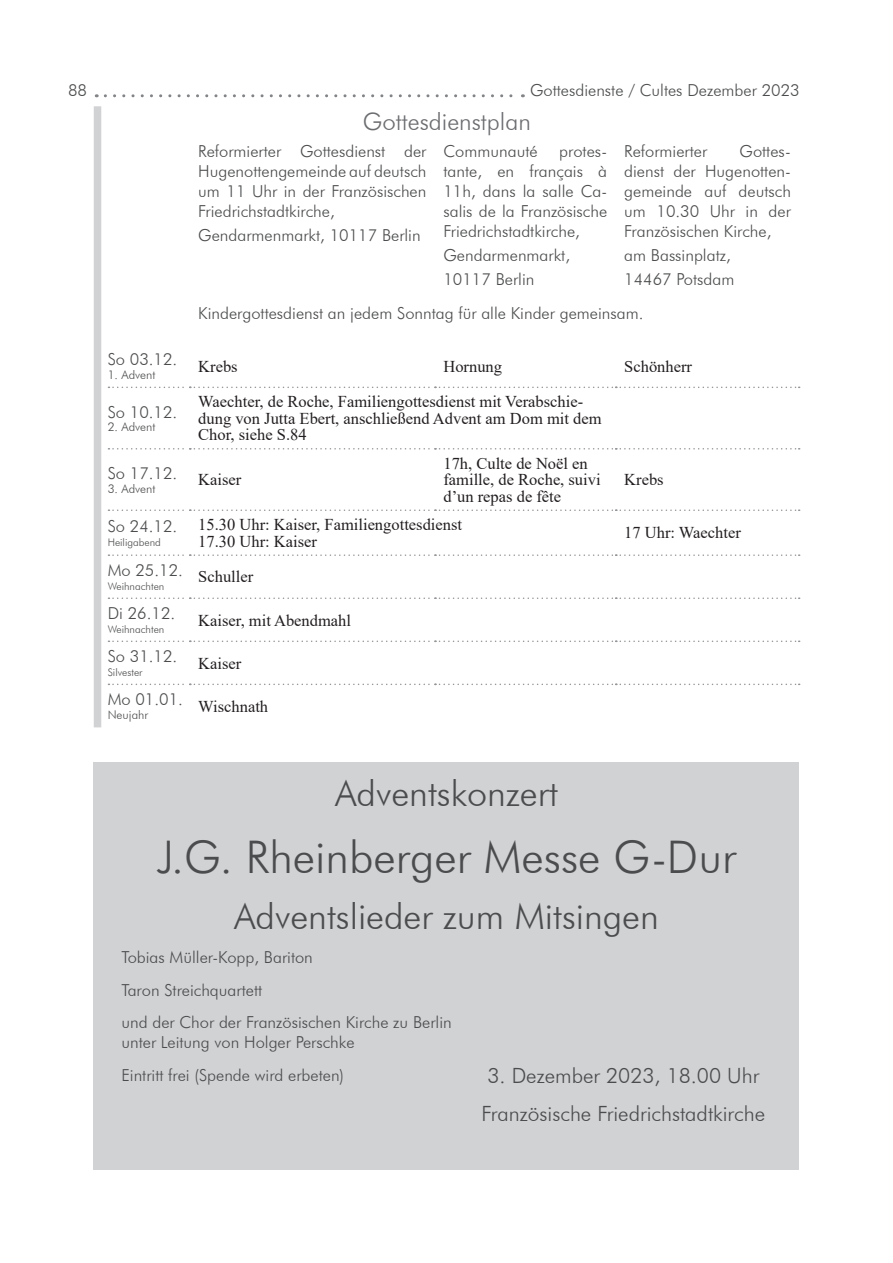
<style>
.page{position:relative;width:893px;height:1263px;background:#fff}
.page>*{position:absolute;margin:0;border:0;box-sizing:border-box;transform-origin:0 0}
.t1{font:300 45px "Futura BT";color:#4b4c4d}
.t2{font:300 36px "Futura BT";color:#4b4c4d}
.t3{font:300 24px "Futura BT";color:#6c6d70}
.t4{font:300 21px/38px "Futura BT";color:#4b4c4d}
.t5{font:300 16.5px/19.8px "Futura BT";color:#4b4c4d}
.t6{font:16.5px/16.5px "Times New Roman";color:#231f20}
.t7{font:300 12px "Futura BT";color:#4b4c4d}
.t8{font:300 10.5px "Futura BT";color:#4b4c4d}
</style>
<div class="page">
<svg style="left:105px;top:94px;width:418px;height:3px"></svg>
<div style="left:94px;top:762px;width:705px;height:407px;background:#d1d2d4"></div>
<div style="left:94px;top:106px;width:7px;height:621px;background:#d1d2d4"></div>
<svg style="left:108px;top:387px;width:692px;height:1px"></svg>
<svg style="left:108px;top:448px;width:692px;height:1px"></svg>
<svg style="left:108px;top:509px;width:692px;height:2px"></svg>
<svg style="left:108px;top:554px;width:692px;height:2px"></svg>
<svg style="left:108px;top:597px;width:692px;height:2px"></svg>
<svg style="left:108px;top:640px;width:692px;height:2px"></svg>
<svg style="left:108px;top:684px;width:692px;height:1px"></svg>
<p class="t5" style="left:68px;top:80px;width:21px">88</p>
<p class="t5" style="left:530px;top:80px;width:271px">Gottesdienste / Cultes Dezember 2023</p>
<h3 class="t3" style="left:363px;top:107px;width:170px">Gottesdienstplan</h3>
<p class="t5" style="left:108px;top:349px;width:71px">So 03.12.</p>
<p class="t7" style="left:108px;top:367px;width:49px">1. Advent</p>
<p class="t5" style="left:108px;top:402px;width:71px">So 10.12.</p>
<p class="t7" style="left:108px;top:419px;width:49px">2. Advent</p>
<p class="t5" style="left:108px;top:463px;width:71px">So 17.12.</p>
<p class="t7" style="left:108px;top:481px;width:49px">3. Advent</p>
<p class="t5" style="left:108px;top:516px;width:71px">So 24.12.</p>
<p class="t8" style="left:108px;top:536px;width:55px">Heiligabend</p>
<p class="t5" style="left:108px;top:560px;width:77px">Mo 25.12.</p>
<p class="t8" style="left:108px;top:580px;width:58px">Weihnachten</p>
<p class="t5" style="left:108px;top:603px;width:69px">Di 26.12.</p>
<p class="t8" style="left:108px;top:623px;width:58px">Weihnachten</p>
<p class="t5" style="left:108px;top:646px;width:71px">So 31.12.</p>
<p class="t8" style="left:108px;top:666px;width:36px">Silvester</p>
<p class="t5" style="left:108px;top:689px;width:77px">Mo 01.01.</p>
<p class="t7" style="left:108px;top:707px;width:42px">Neujahr</p>
<p class="t5" style="left:198px;top:142px;width:230px;text-align:justify">Reformierter Gottesdienst der Hugenottengemeinde auf deutsch um 11 Uhr in der Französischen Friedrichstadtkirche,</p>
<p class="t5" style="left:198px;top:225px;width:224px">Gendarmenmarkt, 10117 Berlin</p>
<p class="t5" style="left:624px;top:142px;width:84px">Reformierter</p>
<p class="t5" style="left:443px;top:142px;width:96px">Communauté</p>
<p class="t5" style="left:624px;top:142px;width:168px;text-align:justify;text-indent:115px">Gottes&shy;dienst der Hugenotten&shy;gemeinde auf deutsch um 10.30 Uhr in der Französischen Kirche,</p>
<p class="t5" style="left:624px;top:243px;width:112px;line-height:24px">am Bassinplatz,<br>14467 Potsdam</p>
<p class="t5" style="left:198px;top:303px;width:447px">Kindergottesdienst an jedem Sonntag für alle Kinder gemeinsam.</p>
<p class="t5" style="left:443px;top:142px;width:165px;text-align:justify;text-indent:116px">protes&shy;tante, en français à 11h, dans la salle Ca&shy;salis de la Französische Friedrichstadtkirche,</p>
<p class="t5" style="left:443px;top:243px;width:128px;line-height:24px">Gendarmenmarkt,<br>10117 Berlin</p>
<p class="t6" style="left:198px;top:357px;width:41px">Krebs</p>
<p class="t6" style="left:443px;top:357px;width:60px">Hornung</p>
<p class="t6" style="left:624px;top:357px;width:69px">Schönherr</p>
<p class="t6" style="left:198px;top:393px;width:405px">Waechter, de Roche, Familiengottesdienst mit Verabschie&shy;dung von Jutta Ebert, anschließend Advent am Dom mit dem<br>Chor, siehe S.84</p>
<p class="t6" style="left:198px;top:471px;width:45px">Kaiser</p>
<p class="t6" style="left:443px;top:454px;width:159px">17h, Culte de Noël en famille, de Roche, suivi d’un repas de fête</p>
<p class="t6" style="left:624px;top:471px;width:41px">Krebs</p>
<p class="t6" style="left:198px;top:516px;width:265px">15.30 Uhr: Kaiser, Familiengottesdienst<br>17.30 Uhr: Kaiser</p>
<p class="t6" style="left:624px;top:524px;width:118px">17 Uhr: Waechter</p>
<p class="t6" style="left:198px;top:568px;width:56px">Schuller</p>
<p class="t6" style="left:198px;top:611px;width:154px">Kaiser, mit Abendmahl</p>
<p class="t6" style="left:198px;top:654px;width:45px">Kaiser</p>
<p class="t6" style="left:198px;top:697px;width:71px">Wischnath</p>
<h2 class="t2" style="left:335px;top:771px;width:224px">Adventskonzert</h2>
<h1 class="t1" style="left:157px;top:829px;width:581px">J.G. Rheinberger Messe G-Dur</h1>
<h2 class="t2" style="left:234px;top:894px;width:426px">Adventslieder zum Mitsingen</h2>
<p class="t5" style="left:121px;top:941px;width:332px;line-height:32.5px">Tobias Müller-Kopp, Bariton<br>Taron Streichquartett<br>und der Chor der Französischen Kirche zu Berlin</p>
<p class="t5" style="left:121px;top:1026px;width:235px;line-height:32.5px">unter Leitung von Holger Perschke<br>Eintritt frei (Spende wird erbeten)</p>
<p class="t4" style="left:482px;top:1057px;width:285px">3. Dezember 2023, 18.00 Uhr<br>Französische Friedrichstadtkirche</p>
</div>
